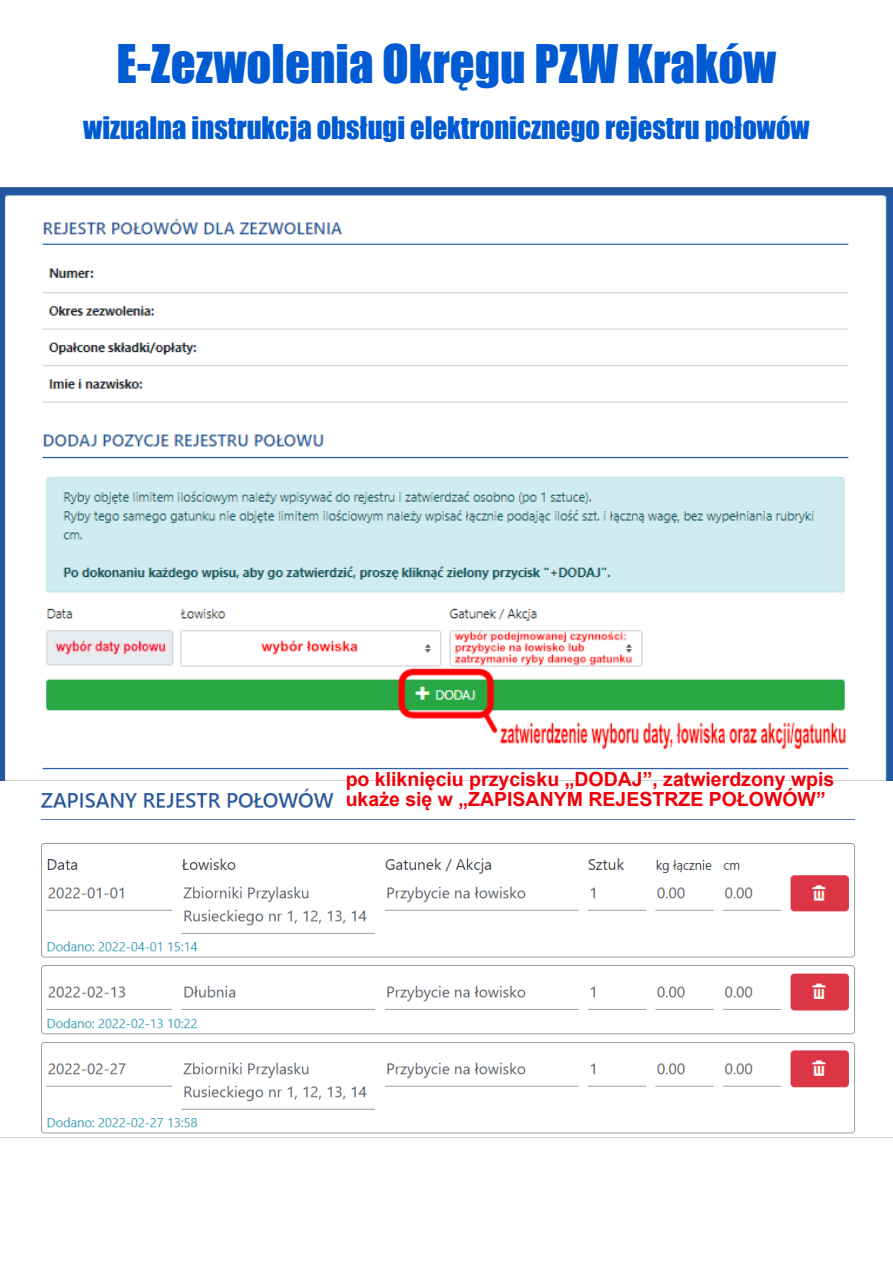
<style>
.page{position:relative;width:893px;height:1263px;background:#fff}
.page>*{position:absolute;margin:0;border:0;box-sizing:border-box;transform-origin:0 0}
.t1{font:48.9px "Impact";color:#005bd3}
.t2{font:28.5px "Impact";color:#005bd3}
.t3{font:700 19.5px/20.1px "Arial";color:#f0000a}
</style>
<div class="page">
<img style="left:0;top:187px;width:893px;height:593px">
<div style="left:33px;top:726px;width:260px;height:35px;background:#fff"></div>
<img style="left:0;top:780px;width:893px;height:358px">
<h1 class="t1" style="left:117px;top:44px;width:661px">E-Zezwolenia Okręgu PZW Kraków</h1>
<h2 class="t2" style="left:83px;top:116px;width:728px">wizualna instrukcja obsługi elektronicznego rejestru połowów</h2>
<p class="t3" style="left:346px;top:771px;width:490px">po kliknięciu przycisku „DODAJ”, zatwierdzony wpis ukaże się w „ZAPISANYM REJESTRZE POŁOWÓW”</p>
</div>
